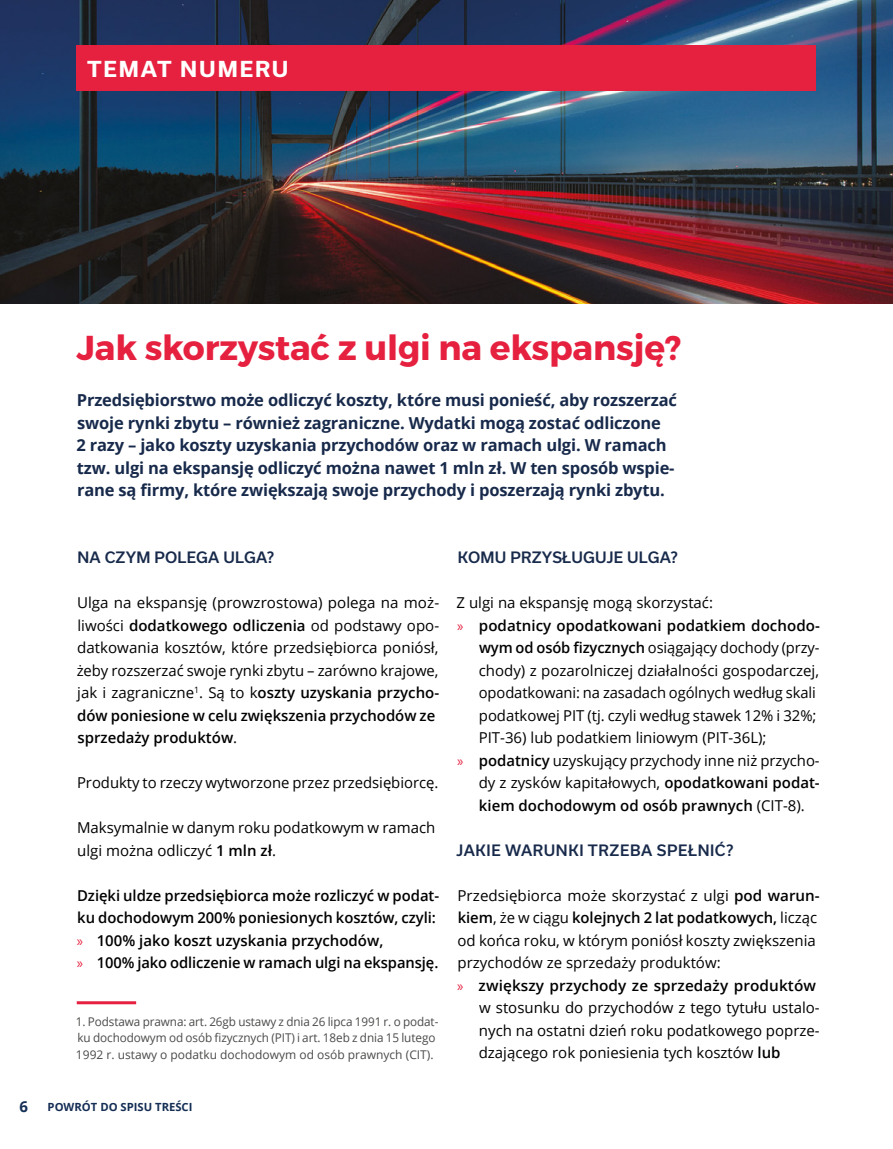
<style>
.page{position:relative;width:893px;height:1149px;background:#fff}
.page>*{position:absolute;margin:0;border:0;box-sizing:border-box;transform-origin:0 0}
.t1{font:34.5px "Trueno Bd";letter-spacing:-.005em;color:#e6203f}
.t2{font:700 21px "Usual";letter-spacing:.09em;color:#fff}
.t3{font:700 16.5px/22.5px "Open Sans";letter-spacing:-.01em;color:#182a4b}
.t4{font:15px/22.5px "Open Sans";color:#000}
.t5{font:600 15px/22.5px "Open Sans";color:#000}
.t6{font:500 15px "Usual";letter-spacing:.015em;color:#182a4b}
.t7{font:500 15px "Usual";letter-spacing:.04em;color:#182a4b}
.t8{font:700 15px "Open Sans";color:#152e55}
.t9{font:12px/16.5px "Open Sans";letter-spacing:-.005em;color:#4a4a49}
.t10{font:700 11.25px "Open Sans";color:#152e55}
.s1{font-weight:600}
.s2{font-family:"Myriad Pro";font-weight:400;color:#e6203f}
.s3{font-family:"Myriad Pro";color:#e6203f}
.s4{font-weight:400}
</style>
<div class="page">
<img style="left:0;top:0;width:893px;height:303px">
<div style="left:76px;top:46px;width:740px;height:45px;background:#e6203f"></div>
<hr style="left:77px;top:1000px;width:59px;height:3px;background:#e6203f">
<h2 class="t2" style="left:87px;top:57px;width:203px">TEMAT NUMERU</h2>
<h1 class="t1" style="left:76px;top:326px;width:606px">Jak skorzystać z ulgi na ekspansję?</h1>
<p class="t3" style="left:76px;top:388px;width:602px">Przedsiębiorstwo może odliczyć koszty, które musi ponieść, aby rozszerzać swoje rynki zbytu – również zagraniczne. Wydatki mogą zostać odliczone<br>2 razy – jako koszty uzyskania przychodów oraz w ramach ulgi. W ramach tzw. ulgi na ekspansję odliczyć można nawet 1 mln zł. W ten sposób wspie&shy;rane są firmy, które zwiększają swoje przychody i poszerzają rynki zbytu.</p>
<p class="t6" style="left:77px;top:548px;width:198px">NA CZYM POLEGA ULGA?</p>
<p class="t4" style="left:77px;top:590px;width:364px">Ulga na ekspansję (prowzrostowa) polega na moż&shy;liwości <span class="s1">dodatkowego odliczenia</span> od podstawy opo&shy;datkowania kosztów, które przedsiębiorca poniósł, żeby rozszerzać swoje rynki zbytu – zarówno krajowe, jak i zagraniczne<sup>1</sup>. Są to k<span class="s1">oszty uzyskania przycho&shy;dów poniesione w celu zwiększenia przychodów ze sprzedaży produktów</span>.</p>
<p class="t4" style="left:77px;top:770px;width:363px">Produkty to rzeczy wytworzone przez przedsiębiorcę.</p>
<p class="t4" style="left:77px;top:815px;width:360px">Maksymalnie w danym roku podatkowym w ramach ulgi można odliczyć <span class="s1">1 mln zł</span>.</p>
<p class="t5" style="left:77px;top:883px;width:364px">Dzięki uldze przedsiębiorca może rozliczyć w podat&shy;ku dochodowym 200% poniesionych kosztów, czyli: <span class="s2">»</span> 100% jako koszt uzyskania przychodów,<br><span class="s2">»</span> 100% jako odliczenie w ramach ulgi na ekspansję.</p>
<p class="t9" style="left:76px;top:1012px;width:364px">1. Podstawa prawna: art. 26gb ustawy z dnia 26 lipca 1991 r. o podat&shy;ku dochodowym od osób fizycznych (PIT) i art. 18eb z dnia 15 lutego<br>1992 r. ustawy o podatku dochodowym od osób prawnych (CIT).</p>
<p class="t8" style="left:20px;top:1095px;width:10px">6</p>
<p class="t10" style="left:48px;top:1098px;width:146px">POWRÓT DO SPISU TREŚCI</p>
<p class="t6" style="left:458px;top:548px;width:221px">KOMU PRZYSŁUGUJE ULGA?</p>
<p class="t4" style="left:457px;top:590px;width:258px">Z ulgi na ekspansję mogą skorzystać:</p>
<p class="t5" style="left:457px;top:613px;width:364px"><span class="s2">»</span> podatnicy opodatkowani podatkiem dochodo-</p>
<p class="t4" style="left:479px;top:635px;width:342px"><span class="s1">wym od osób fizycznych</span> osiągający dochody (przy-</p>
<p class="t4" style="left:479px;top:658px;width:342px">chody) z pozarolniczej działalności gospodarczej,</p>
<p class="t4" style="left:479px;top:680px;width:339px">opodatkowani: na zasadach ogólnych według skali</p>
<p class="t4" style="left:479px;top:703px;width:339px">podatkowej PIT (tj. czyli według stawek 12% i 32%;</p>
<p class="t4" style="left:479px;top:725px;width:289px">PIT-36) lub podatkiem liniowym (PIT-36L);</p>
<p class="t4" style="left:457px;top:748px;width:364px"><span class="s3">»</span> <span class="s1">podatnicy</span> uzyskujący przychody inne niż przycho-</p>
<p class="t4" style="left:479px;top:770px;width:343px">dy z zysków kapitałowych, <span class="s1">opodatkowani podat-</span></p>
<p class="t5" style="left:479px;top:793px;width:327px">kiem dochodowym od osób prawnych <span class="s4">(CIT-8).</span></p>
<p class="t7" style="left:456px;top:841px;width:278px">JAKIE WARUNKI TRZEBA SPEŁNIĆ?</p>
<p class="t4" style="left:457px;top:883px;width:364px">Przedsiębiorca może skorzystać z ulgi <span class="s1">pod warun-</span></p>
<p class="t5" style="left:458px;top:905px;width:361px">kiem<span class="s4">, że w ciągu</span> kolejnych 2 lat podatkowych, <span class="s4">licząc</span></p>
<p class="t4" style="left:457px;top:928px;width:360px">od końca roku, w którym poniósł koszty zwiększenia</p>
<p class="t4" style="left:458px;top:950px;width:265px">przychodów ze sprzedaży produktów:</p>
<p class="t5" style="left:457px;top:973px;width:360px"><span class="s2">»</span> zwiększy przychody ze sprzedaży produktów</p>
<p class="t4" style="left:479px;top:995px;width:342px">w stosunku do przychodów z tego tytułu ustalo-</p>
<p class="t4" style="left:479px;top:1018px;width:342px">nych na ostatni dzień roku podatkowego poprze-</p>
<p class="t4" style="left:479px;top:1040px;width:303px">dzającego rok poniesienia tych kosztów <span class="s1">lub</span></p>
</div>
